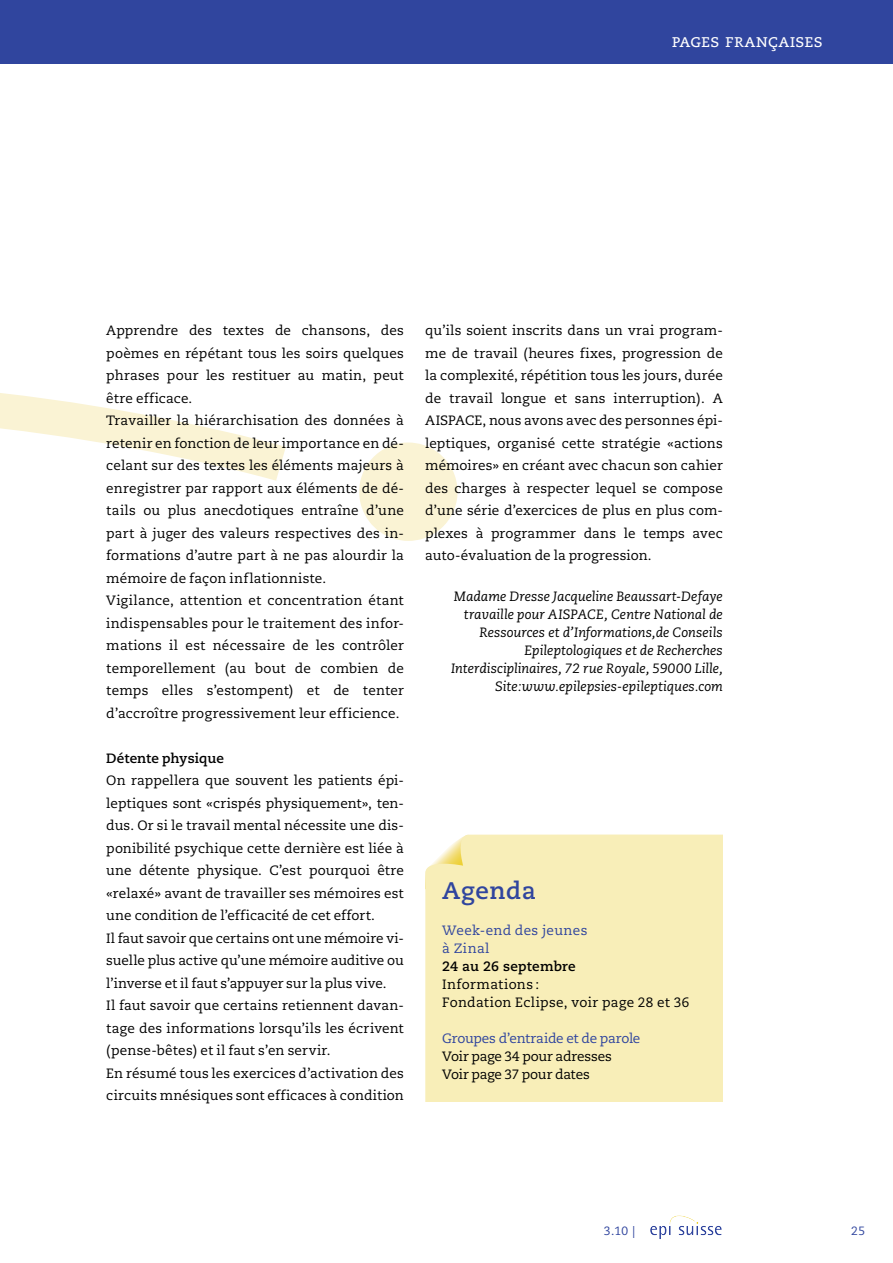
<style>
.page{position:relative;width:893px;height:1263px;background:#fff}
.page>*{position:absolute;margin:0;border:0;box-sizing:border-box;transform-origin:0 0}
.t1{font:700 24px "Caecilia";letter-spacing:.025em;color:#30459e}
.t2{font:18px "Caecilia Roman SC";color:#fff}
.t3{font:13.5px/22.5px "Caecilia";letter-spacing:.01em;color:#000}
.t4{font:italic 13.5px/18px "Caecilia";color:#000;text-align:right}
.t5{font:13.5px/18px "Caecilia";letter-spacing:-.01em;color:#000}
.t6{font:700 13.5px "Caecilia";letter-spacing:.01em;color:#000}
.t7{font:13.5px "Caecilia";letter-spacing:-.005em;color:#30459e}
.t8{font:13.5px/18px "Caecilia";letter-spacing:.025em;color:#30459e}
.t9{font:12px "Caecilia";color:#30459e}
</style>
<div class="page">
<div style="left:0;top:0;width:893px;height:63px;background:#30459e"></div>
<svg style="left:650px;top:1215px;width:72px;height:24px"></svg>
<svg style="left:0;top:393px;width:286px;height:88px"></svg>
<svg style="left:359px;top:442px;width:99px;height:99px"></svg>
<div style="left:425px;top:835px;width:298px;height:266px;background:#f8eeb8"></div>
<h2 class="t2" style="left:672px;top:30px;width:153px">pages françaises</h2>
<p class="t3" style="left:106px;top:319px;width:299px">Apprendre des textes de chansons, des poèmes en répétant tous les soirs quelques phrases pour les restituer au matin, peut être efficace.<br>Travailler la hiérarchisation des données à retenir en fonction de leur importance en dé&shy;celant sur des textes les éléments majeurs à enregistrer par rapport aux éléments de dé&shy;tails ou plus anecdotiques entraîne d’une part à juger des valeurs respectives des in&shy;formations d’autre part à ne pas alourdir la mémoire de façon inflationniste.<br>Vigilance, attention et concentration étant indispensables pour le traitement des infor&shy;mations il est nécessaire de les contrôler temporellement (au bout de combien de temps elles s’estompent) et de tenter d’accroître progressivement leur efficience.</p>
<p class="t6" style="left:106px;top:750px;width:119px">Détente physique</p>
<p class="t3" style="left:106px;top:770px;width:299px">On rappellera que souvent les patients épi&shy;leptiques sont «crispés physiquement», ten&shy;dus. Or si le travail mental nécessite une dis&shy;ponibilité psychique cette dernière est liée à une détente physique. C’est pourquoi être «relaxé» avant de travailler ses mémoires est une condition de l’efficacité de cet effort.<br>Il faut savoir que certains ont une mémoire vi&shy;suelle plus active qu’une mémoire auditive ou l’inverse et il faut s’appuyer sur la plus vive.<br>Il faut savoir que certains retiennent davan&shy;tage des informations lorsqu’ils les écrivent (pense-bêtes) et il faut s’en servir.<br>En résumé tous les exercices d’activation des circuits mnésiques sont efficaces à condition</p>
<p class="t3" style="left:425px;top:320px;width:299px;text-align:justify">qu’ils soient inscrits dans un vrai program&shy;me de travail (heures fixes, progres sion de la complexité, répétition tous les jours, durée de travail longue et sans interruption). A AISPACE, nous avons avec des personnes épi&shy;leptiques, organisé cette stratégie «actions mémoires» en créant avec chacun son cahier des charges à respecter lequel se compose d’une série d’exercices de plus en plus com&shy;plexes à programmer dans le temps avec auto-évaluation de la progression.</p>
<p class="t4" style="left:451px;top:587px;width:273px">Madame Dresse Jacqueline Beaussart-Defaye travaille pour AISPACE, Centre National de Ressources et d’Informations,de Conseils Epileptologiques et de Recherches Interdisciplinaires, 72 rue Royale, 59000 Lille, Site:www.epilepsies-epileptiques.com</p>
<h1 class="t1" style="left:442px;top:877px;width:95px">Agenda</h1>
<p class="t8" style="left:442px;top:922px;width:147px">Week-end des jeunes à Zinal</p>
<p class="t6" style="left:442px;top:958px;width:135px">24 au 26 septembre</p>
<p class="t3" style="left:442px;top:976px;width:248px;line-height:18px">Informations :<br>Fondation Eclipse, voir page 28 et 36</p>
<p class="t7" style="left:442px;top:1031px;width:200px">Groupes d’entraide et de parole</p>
<p class="t5" style="left:442px;top:1048px;width:171px">Voir page 34 pour adresses<br>Voir page 37 pour dates</p>
<p class="t9" style="left:604px;top:1223px;width:33px">3.10 |</p>
<p class="t9" style="left:851px;top:1223px;width:15px">25</p>
</div>
